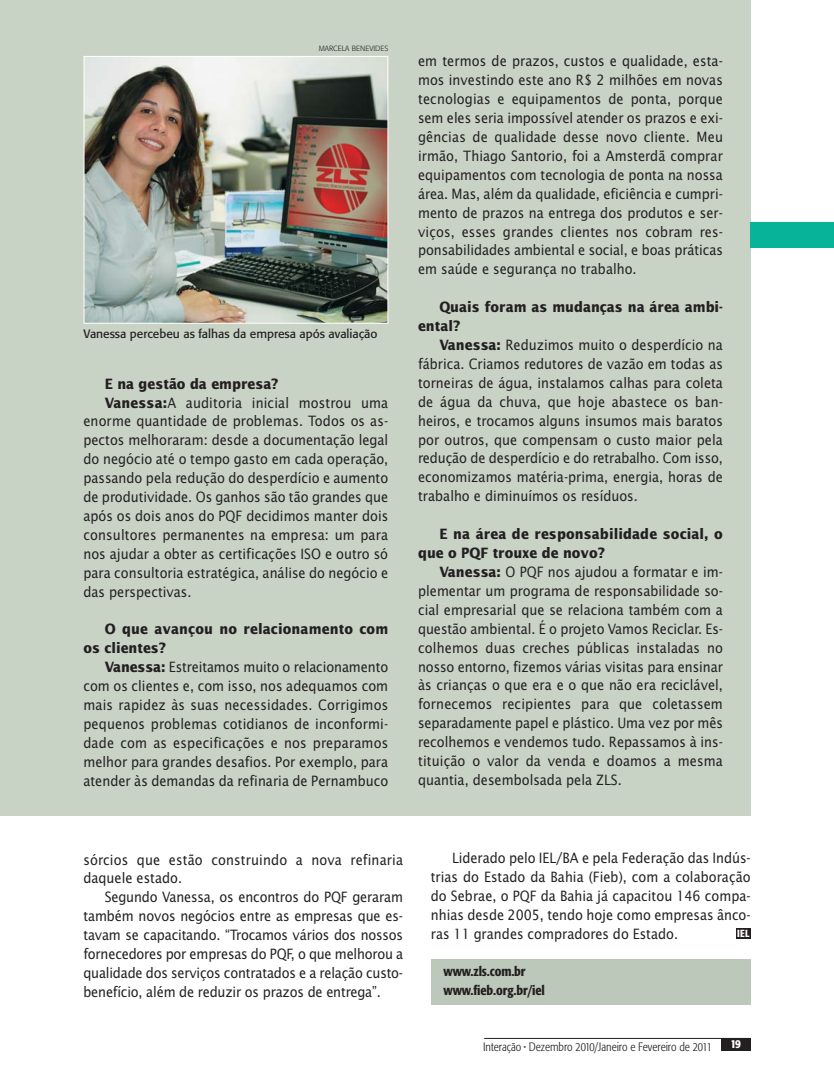
<style>
.page{position:relative;width:834px;height:1068px;background:#fff}
.page>*{position:absolute;margin:0;border:0;box-sizing:border-box;transform-origin:0 0}
.t1{font:14.25px/18.9px "Lucida Sans";color:#231f20;text-align:justify;scale:.9 1}
.t2{font:700 14.25px/18.9px "Lucida Sans";color:#231f20;scale:.9 1}
.t3{font:500 condensed 13.5px/18.9px "Formata";letter-spacing:-.01em;color:#231f20}
.t4{font:300 condensed 12px "Formata";color:#231f20}
.t5{font:12px "Formata";color:#231f20}
.t6{font:500 condensed 12px "Formata";color:#fff}
.t7{font:500 condensed 10.2px "Formata";color:#fff}
.t8{font:300 7.5px "Formata";color:#231f20}
.s1{font-weight:700}
</style>
<div class="page">
<div style="left:0;top:0;width:750px;height:815px;background:#c8d2c5"></div>
<div style="left:750px;top:222px;width:83px;height:25px;background:#07b399"></div>
<div style="left:720px;top:1038px;width:30px;height:12px;background:#231f20"></div>
<hr style="left:484px;top:1037px;width:266px;height:1px;background:#231f20">
<div style="left:736px;top:928px;width:14px;height:10px;background:#231f20"></div>
<div style="left:431px;top:958px;width:319px;height:45px;background:#bcc8ba"></div>
<img style="left:86px;top:58px;width:300px;height:263px">
<div style="left:84px;top:56px;width:304px;height:267px;border:1px solid #fff"></div>
<p class="t8" style="left:319px;top:45px;width:71px">MARCELA BENEVIDES</p>
<p class="t5" style="left:83px;top:328px;width:295px">Vanessa percebeu as falhas da empresa após avaliação</p>
<p class="t2" style="left:105px;top:375px;width:195px">E na gestão da empresa?</p>
<p class="t1" style="left:105px;top:394px;width:316px"><span class="s1">Vanessa:</span>A auditoria inicial mostrou uma</p>
<p class="t1" style="left:83px;top:413px;width:340px">enorme quantidade de problemas. Todos os as-</p>
<p class="t1" style="left:83px;top:431px;width:340px">pectos melhoraram: desde a documentação legal</p>
<p class="t1" style="left:83px;top:450px;width:340px">do negócio até o tempo gasto em cada operação,</p>
<p class="t1" style="left:83px;top:469px;width:340px">passando pela redução do desperdício e aumento</p>
<p class="t1" style="left:83px;top:488px;width:340px">de produtividade. Os ganhos são tão grandes que</p>
<p class="t1" style="left:83px;top:507px;width:340px">após os dois anos do PQF decidimos manter dois</p>
<p class="t1" style="left:83px;top:526px;width:340px">consultores permanentes na empresa: um para</p>
<p class="t1" style="left:83px;top:545px;width:340px">nos ajudar a obter as certificações ISO e outro só</p>
<p class="t1" style="left:83px;top:564px;width:340px">para consultoria estratégica, análise do negócio e</p>
<p class="t1" style="left:83px;top:583px;width:122px">das perspectivas.</p>
<p class="t2" style="left:83px;top:620px;width:340px;text-indent:21px">O que avançou no relacionamento com os clientes?</p>
<p class="t1" style="left:83px;top:658px;width:340px;text-indent:21px"><span class="s1">Vanessa:</span> Estreitamos muito o relacionamento com os clientes e, com isso, nos adequamos com mais rapidez às suas necessidades. Corrigimos pequenos problemas cotidianos de inconformi&shy;dade com as especificações e nos preparamos melhor para grandes desafios. Por exemplo, para atender às demandas da refinaria de Pernambuco</p>
<p class="t1" style="left:418px;top:53px;width:340px">em termos de prazos, custos e qualidade, esta&shy;mos investindo este ano R$ 2 milhões em novas tecnologias e equipamentos de ponta, porque sem eles seria impossível atender os prazos e exi - gências de qualidade desse novo cliente. Meu irmão, Thiago Santorio, foi a Amsterdã comprar equipamentos com tecnologia de ponta na nossa área. Mas, além da qualidade, eficiência e cumpri&shy;mento de prazos na entrega dos produtos e ser - viços, esses grandes clientes nos cobram res&shy;ponsabilidades ambiental e social, e boas práticas em saúde e segurança no trabalho.</p>
<p class="t2" style="left:418px;top:298px;width:340px;text-indent:21px">Quais foram as mudanças na área ambi&shy;ental?</p>
<p class="t1" style="left:418px;top:336px;width:340px;text-indent:21px"><span class="s1">Vanessa:</span> Reduzimos muito o desperdício na fábrica. Criamos redutores de vazão em todas as torneiras de água, instalamos calhas para coleta de água da chuva, que hoje abastece os ban&shy;heiros, e trocamos alguns insumos mais baratos por outros, que compensam o custo maior pela redução de desperdício e do retrabalho. Com isso, economizamos matéria-prima, energia, horas de trabalho e diminuímos os resíduos.</p>
<p class="t2" style="left:418px;top:525px;width:340px;text-indent:21px">E na área de responsabilidade social, o que o PQF trouxe de novo?</p>
<p class="t1" style="left:418px;top:563px;width:340px;text-indent:21px"><span class="s1">Vanessa:</span> O PQF nos ajudou a formatar e im&shy;plementar um programa de responsabilidade so&shy;cial empresarial que se relaciona também com a questão ambiental. É o projeto Vamos Reciclar. Es&shy;colhemos duas creches públicas instaladas no nosso entorno, fizemos várias visitas para ensinar às crianças o que era e o que não era reciclável, fornecemos recipientes para que coletassem sepa radamente papel e plástico. Uma vez por mês recolhemos e vendemos tudo. Repassamos à ins - tituição o valor da venda e doamos a mesma quan tia, desembolsada pela ZLS.</p>
<p class="t1" style="left:83px;top:850px;width:357px">sórcios que estão construindo a nova refinaria daquele estado.</p>
<p class="t1" style="left:83px;top:888px;width:357px;text-indent:21px">Segundo Vanessa, os encontros do PQF geraram também novos negócios entre as empresas que es&shy;tavam se capacitando. “Trocamos vários dos nossos fornecedores por empresas do PQF, o que melhorou a qualidade dos serviços contratados e a relação custo&shy;benefício, além de reduzir os prazos de entrega”.</p>
<p class="t1" style="left:431px;top:849px;width:357px;text-indent:21px">Liderado pelo IEL/BA e pela Federação das Indús&shy;trias do Estado da Bahia (Fieb), com a colaboração do Sebrae, o PQF da Bahia já capacitou 146 compa - nhias desde 2005, tendo hoje como empresas ânco&shy;ras 11 grandes compradores do Estado.</p>
<p class="t7" style="left:737px;top:929px;width:14px">IEL</p>
<p class="t3" style="left:443px;top:962px;width:103px">www.zls.com.br www.fieb.org.br/iel</p>
<p class="t4" style="left:483px;top:1041px;width:230px">Interação ● Dezembro 2010/Janeiro e Fevereiro de 2011</p>
<p class="t6" style="left:730px;top:1038px;width:12px">19</p>
</div>
